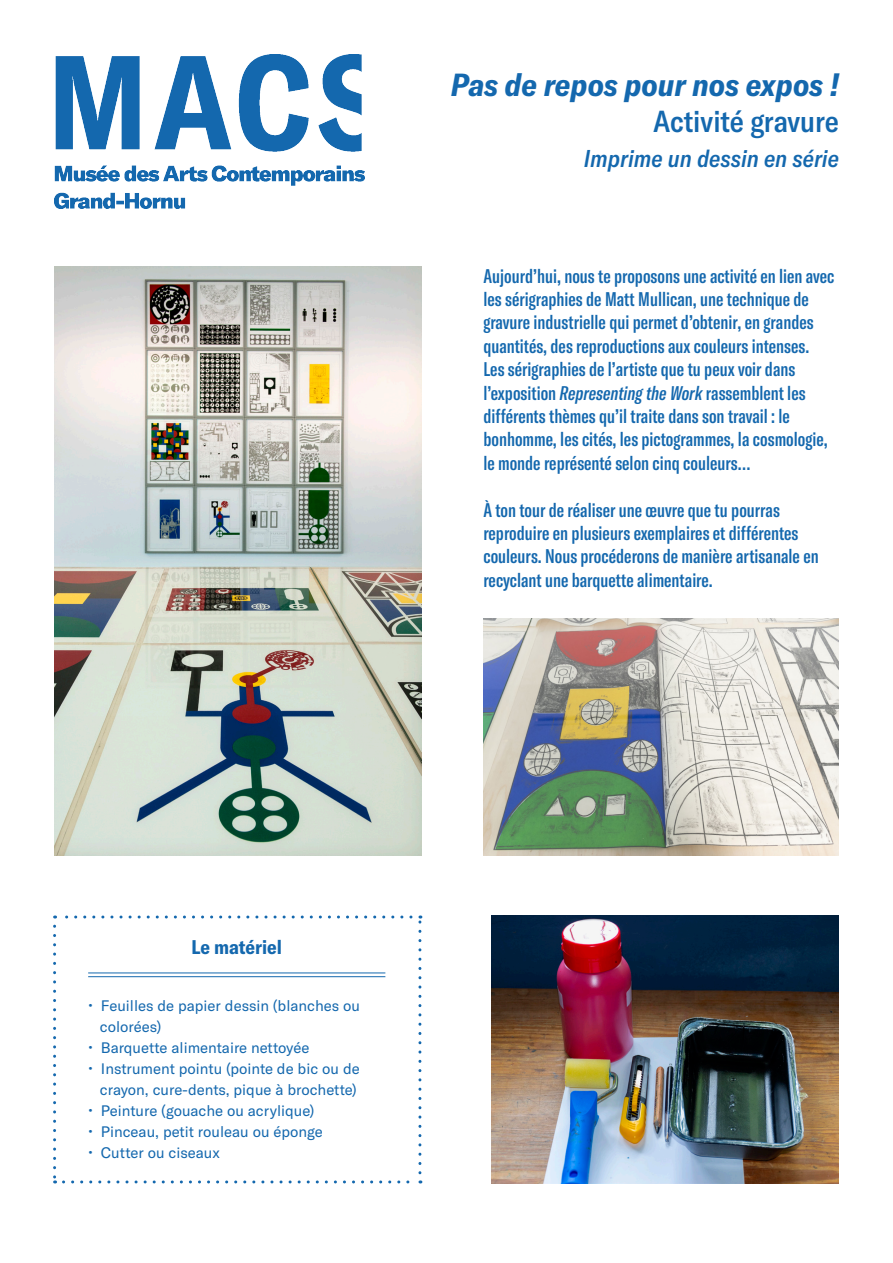
<style>
.page{position:relative;width:893px;height:1263px;background:#fff}
.page>*{position:absolute;margin:0;border:0;box-sizing:border-box;transform-origin:0 0}
.t1{font:italic 700 condensed 31.5px "GT America";color:#1468ae}
.t2{font:500 condensed 30px "GT America";letter-spacing:-.005em;color:#1468ae}
.t3{font:italic 500 condensed 24px "GT America";color:#1468ae}
.t4{font:500 extra-condensed 19.5px/23.4px "GT America";color:#1468ae}
.t5{font:700 condensed 19.5px "GT America";color:#1468ae}
.t6{font:15px "GT America";color:#1468ae}
.s1{font-style:italic}
</style>
<div class="page">
<img style="left:54px;top:54px;width:311px;height:154px">
<img style="left:54px;top:267px;width:367px;height:588px">
<svg style="left:53px;top:926px;width:3px;height:257px"></svg>
<svg style="left:63px;top:1180px;width:358px;height:3px"></svg>
<svg style="left:418px;top:915px;width:3px;height:258px"></svg>
<svg style="left:55px;top:915px;width:356px;height:3px"></svg>
<hr style="left:88px;top:972px;width:297px;height:1px;background:#1468ae">
<hr style="left:88px;top:976px;width:297px;height:1px;background:#1468ae">
<img style="left:492px;top:915px;width:347px;height:268px">
<img style="left:483px;top:618px;width:355px;height:237px">
<p class="t1" style="left:451px;top:65px;width:390px">Pas de repos pour nos expos !</p>
<p class="t2" style="left:653px;top:103px;width:187px">Activité gravure</p>
<p class="t3" style="left:584px;top:144px;width:257px">Imprime un dessin en série</p>
<p class="t4" style="left:483px;top:264px;width:353px">Aujourd’hui, nous te proposons une activité en lien avec les sérigraphies de Matt Mullican, une technique de gravure industrielle qui permet d’obtenir, en grandes quantités, des reproductions aux couleurs intenses.</p>
<p class="t4" style="left:483px;top:358px;width:346px">Les sérigraphies de l’artiste que tu peux voir dans l’exposition <span class="s1">Representing the Work</span> rassemblent les différents thèmes qu’il traite dans son travail : le bonhomme, les cités, les pictogrammes, la cosmologie, le monde représenté selon cinq couleurs…</p>
<p class="t4" style="left:483px;top:498px;width:337px">À ton tour de réaliser une œuvre que tu pourras reproduire en plusieurs exemplaires et différentes couleurs. Nous procéderons de manière artisanale en recyclant une barquette alimentaire.</p>
<p class="t5" style="left:191px;top:935px;width:92px">Le matériel</p>
<p class="t6" style="left:88px;top:997px;width:273px">• Feuilles de papier dessin (blanches ou</p>
<p class="t6" style="left:100px;top:1018px;width:63px">colorées)</p>
<p class="t6" style="left:88px;top:1039px;width:223px">• Barquette alimentaire nettoyée</p>
<p class="t6" style="left:88px;top:1060px;width:273px">• Instrument pointu (pointe de bic ou de</p>
<p class="t6" style="left:100px;top:1081px;width:258px">crayon, cure-dents, pique à brochette)</p>
<p class="t6" style="left:88px;top:1102px;width:228px">• Peinture (gouache ou acrylique)</p>
<p class="t6" style="left:88px;top:1123px;width:236px">• Pinceau, petit rouleau ou éponge</p>
<p class="t6" style="left:88px;top:1144px;width:133px">• Cutter ou ciseaux</p>
</div>
